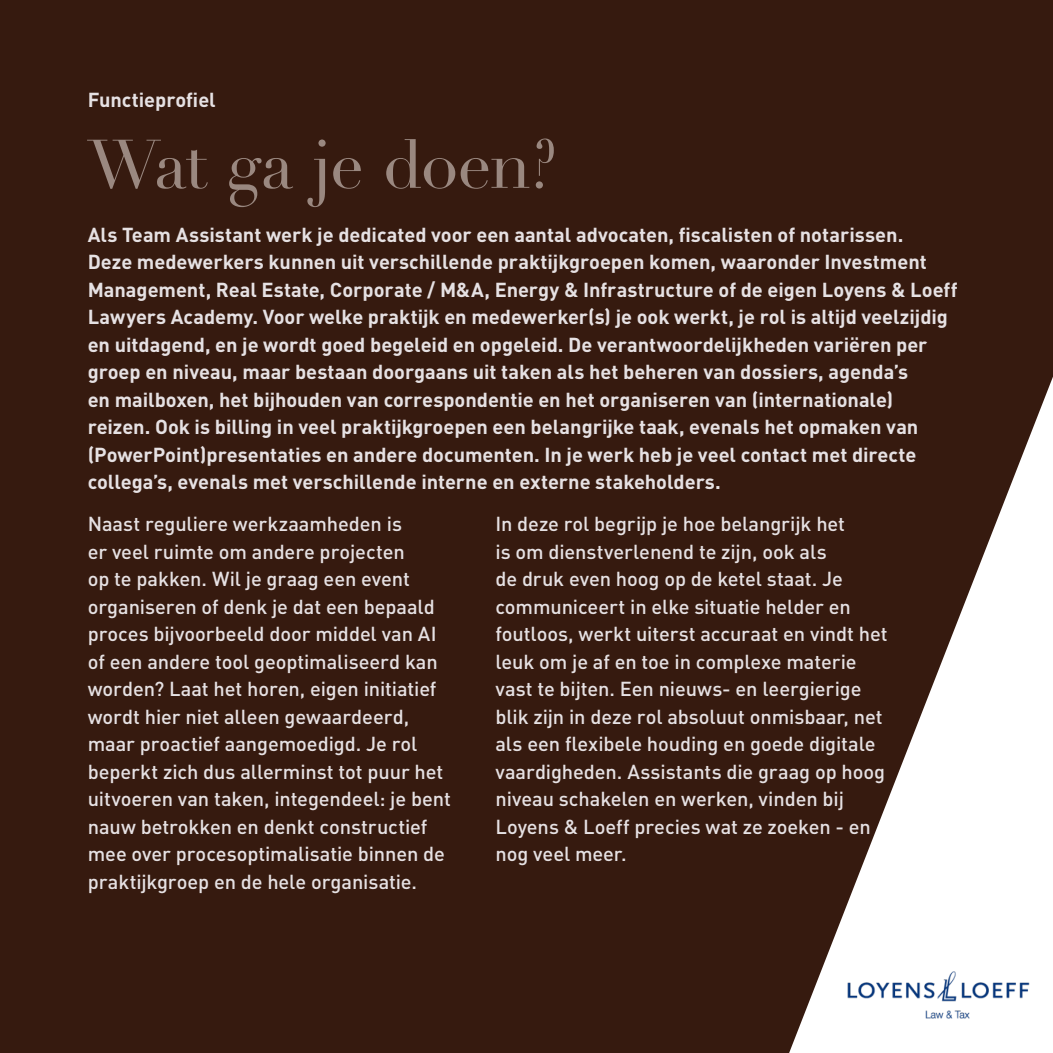
<style>
.page{position:relative;width:1053px;height:1053px;background:#fff}
.page>*{position:absolute;margin:0;border:0;box-sizing:border-box;transform-origin:0 0}
.t1{font:67.5px "Didot";letter-spacing:-.025em;color:#9a8880}
.t2{font:500 20px/27.5px "DIN Pro";letter-spacing:-.005em;color:#e6e1e3}
.t3{font:700 20px/27.5px "DIN Pro";letter-spacing:-.005em;color:#e6e1e3}
</style>
<div class="page">
<div style="left:0;top:0;width:1052px;height:1052px;background:#361a0f"></div>
<svg style="left:789px;top:379px;width:263px;height:673px"></svg>
<img style="left:843px;top:954px;width:193px;height:78px">
<p class="t3" style="left:88px;top:85px;width:129px">Functieprofiel</p>
<p class="t1" style="left:88px;top:124px;width:471px">Wat ga je doen?</p>
<p class="t3" style="left:88px;top:220px;width:871px">Als Team Assistant werk je dedicated voor een aantal advocaten, fiscalisten of notarissen.<br>Deze medewerkers kunnen uit verschillende praktijkgroepen komen, waaronder Investment Management, Real Estate, Corporate / M&amp;A, Energy &amp; Infrastructure of de eigen Loyens &amp; Loeff Lawyers Academy. Voor welke praktijk en medewerker(s) je ook werkt, je rol is altijd veelzijdig en uitdagend, en je wordt goed begeleid en opgeleid. De verantwoordelijkheden variëren per groep en niveau, maar bestaan doorgaans uit taken als het beheren van dossiers, agenda’s<br>en mailboxen, het bijhouden van correspondentie en het organiseren van (internationale) reizen. Ook is billing in veel praktijkgroepen een belangrijke taak, evenals het opmaken van (PowerPoint)presentaties en andere documenten. In je werk heb je veel contact met directe collega’s, evenals met verschillende interne en externe stakeholders.</p>
<p class="t2" style="left:88px;top:509px;width:364px">Naast reguliere werkzaamheden is<br>er veel ruimte om andere projecten<br>op te pakken. Wil je graag een event organiseren of denk je dat een bepaald proces bijvoorbeeld door middel van AI of een andere tool geoptimaliseerd kan worden? Laat het horen, eigen initiatief wordt hier niet alleen gewaardeerd, maar proactief aangemoedigd. Je rol beperkt zich dus allerminst tot puur het uitvoeren van taken, integendeel: je bent nauw betrokken en denkt constructief mee over procesoptimalisatie binnen de praktijkgroep en de hele organisatie.</p>
<p class="t2" style="left:495px;top:509px;width:393px">In deze rol begrijp je hoe belangrijk het<br>is om dienstverlenend te zijn, ook als<br>de druk even hoog op de ketel staat. Je communiceert in elke situatie helder en foutloos, werkt uiterst accuraat en vindt het leuk om je af en toe in complexe materie vast te bijten. Een nieuws- en leergierige blik zijn in deze rol absoluut onmisbaar, net als een flexibele houding en goede digitale vaardigheden. Assistants die graag op hoog niveau schakelen en werken, vinden bij Loyens &amp; Loeff precies wat ze zoeken - en nog veel meer.</p>
</div>
